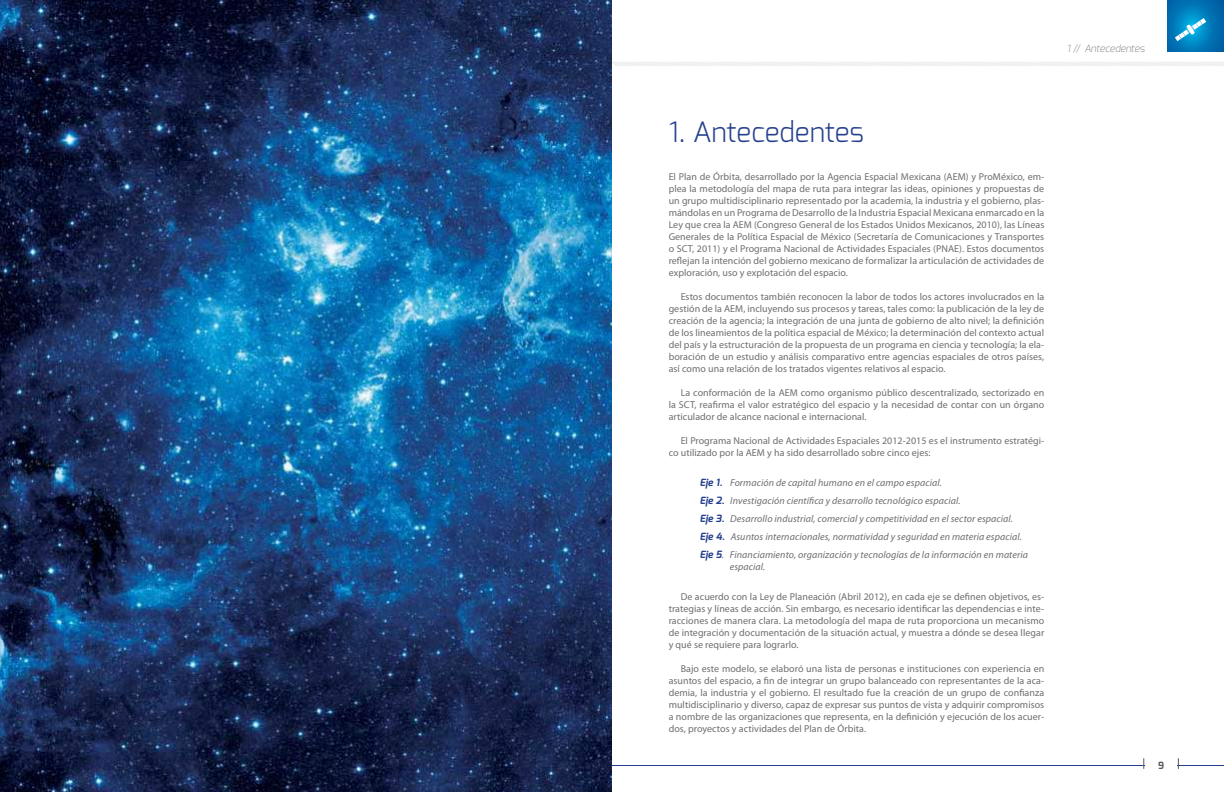
<style>
.page{position:relative;width:1224px;height:792px;background:#fff}
.page>*{position:absolute;margin:0;border:0;box-sizing:border-box;transform-origin:0 0}
.t1{font:300 28px "Exo";color:#25408f}
.t2{font:10px/12px "Myriad Pro";letter-spacing:.005em;color:#6d6e71;text-align:justify}
.t3{font:italic 10px/18px "Myriad Pro";letter-spacing:.01em;color:#6d6e71}
.t4{font:italic 200 10px "Exo";color:#6d6e71}
.t5{font:700 10px "Exo";color:#58595b}
.s1{font-family:"Exo";font-weight:700;color:#25408f}
</style>
<div class="page">
<hr style="left:612px;top:765px;width:612px;height:1px;background:#25408f">
<hr style="left:1146px;top:763px;width:31px;height:4px;background:#fff">
<svg style="left:1167px;top:0;width:57px;height:52px;background:#0071b3"></svg>
<svg style="left:1175px;top:18px;width:31px;height:23px"></svg>
<svg style="left:612px;top:61px;width:612px;height:5px"></svg>
<img style="left:0;top:0;width:612px;height:792px">
<p class="t4" style="left:1067px;top:42px;width:80px">1 // Antecedentes</p>
<h1 class="t1" style="left:669px;top:114px;width:197px">1. Antecedentes</h1>
<p class="t2" style="left:669px;top:170px;width:377px">El Plan de Órbita, desarrollado por la Agencia Espacial Mexicana (AEM) y ProMéxico, em&shy;plea la metodología del mapa de ruta para integrar las ideas, opiniones y propuestas de un grupo multidisciplinario representado por la academia, la industria y el gobierno, plas&shy;mándolas en un Programa de Desarrollo de la Industria Espacial Mexicana enmarcado en la Ley que crea la AEM (Congreso General de los Estados Unidos Mexicanos, 2010), las Líneas Generales de la Política Espacial de México (Secretaría de Comunicaciones y Transportes o SCT, 2011) y el Programa Nacional de Actividades Espaciales (PNAE). Estos documentos reflejan la intención del gobierno mexicano de formalizar la articulación de actividades de exploración, uso y explotación del espacio.</p>
<p class="t2" style="left:669px;top:290px;width:377px;text-indent:12px">Estos documentos también reconocen la labor de todos los actores involucrados en la gestión de la AEM, incluyendo sus procesos y tareas, tales como: la publicación de la ley de creación de la agencia; la integración de una junta de gobierno de alto nivel; la definición de los lineamientos de la política espacial de México; la determinación del contexto actual del país y la estructuración de la propuesta de un programa en ciencia y tecnología; la ela&shy;boración de un estudio y análisis comparativo entre agencias espaciales de otros países, así como una relación de los tratados vigentes relativos al espacio.</p>
<p class="t2" style="left:669px;top:386px;width:377px;text-indent:12px">La conformación de la AEM como organismo público descentralizado, sectorizado en la SCT, reafirma el valor estratégico del espacio y la necesidad de contar con un órgano articulador de alcance nacional e internacional.</p>
<p class="t2" style="left:669px;top:434px;width:377px;text-indent:12px">El Programa Nacional de Actividades Espaciales 2012-2015 es el instrumento estratégi&shy;co utilizado por la AEM y ha sido desarrollado sobre cinco ejes:</p>
<p class="t3" style="left:700px;top:473px;width:330px"><span class="s1">Eje 1.</span> Formación de capital humano en el campo espacial.<br><span class="s1">Eje 2.</span> Investigación científica y desarrollo tecnológico espacial.<br><span class="s1">Eje 3.</span> Desarrollo industrial, comercial y competitividad en el sector espacial.<br><span class="s1">Eje 4.</span> Asuntos internacionales, normatividad y seguridad en materia espacial.<br><span class="s1">Eje 5</span>. Financiamiento, organización y tecnologías de la información en materia</p>
<p class="t3" style="left:730px;top:557px;width:37px">espacial.</p>
<p class="t2" style="left:669px;top:590px;width:377px;text-indent:12px">De acuerdo con la Ley de Planeación (Abril 2012), en cada eje se definen objetivos, es&shy;trategias y líneas de acción. Sin embargo, es necesario identificar las dependencias e inte&shy;racciones de manera clara. La metodología del mapa de ruta proporciona un mecanismo de integración y documentación de la situación actual, y muestra a dónde se desea llegar y qué se requiere para lograrlo.</p>
<p class="t2" style="left:669px;top:662px;width:377px;text-indent:12px">Bajo este modelo, se elaboró una lista de personas e instituciones con experiencia en asuntos del espacio, a fin de integrar un grupo balanceado con representantes de la aca&shy;demia, la industria y el gobierno. El resultado fue la creación de un grupo de confianza multidisciplinario y diverso, capaz de expresar sus puntos de vista y adquirir compromisos a nombre de las organizaciones que representa, en la definición y ejecución de los acuer&shy;dos, proyectos y actividades del Plan de Órbita.</p>
<p class="t5" style="left:1158px;top:759px;width:8px">9</p>
</div>
